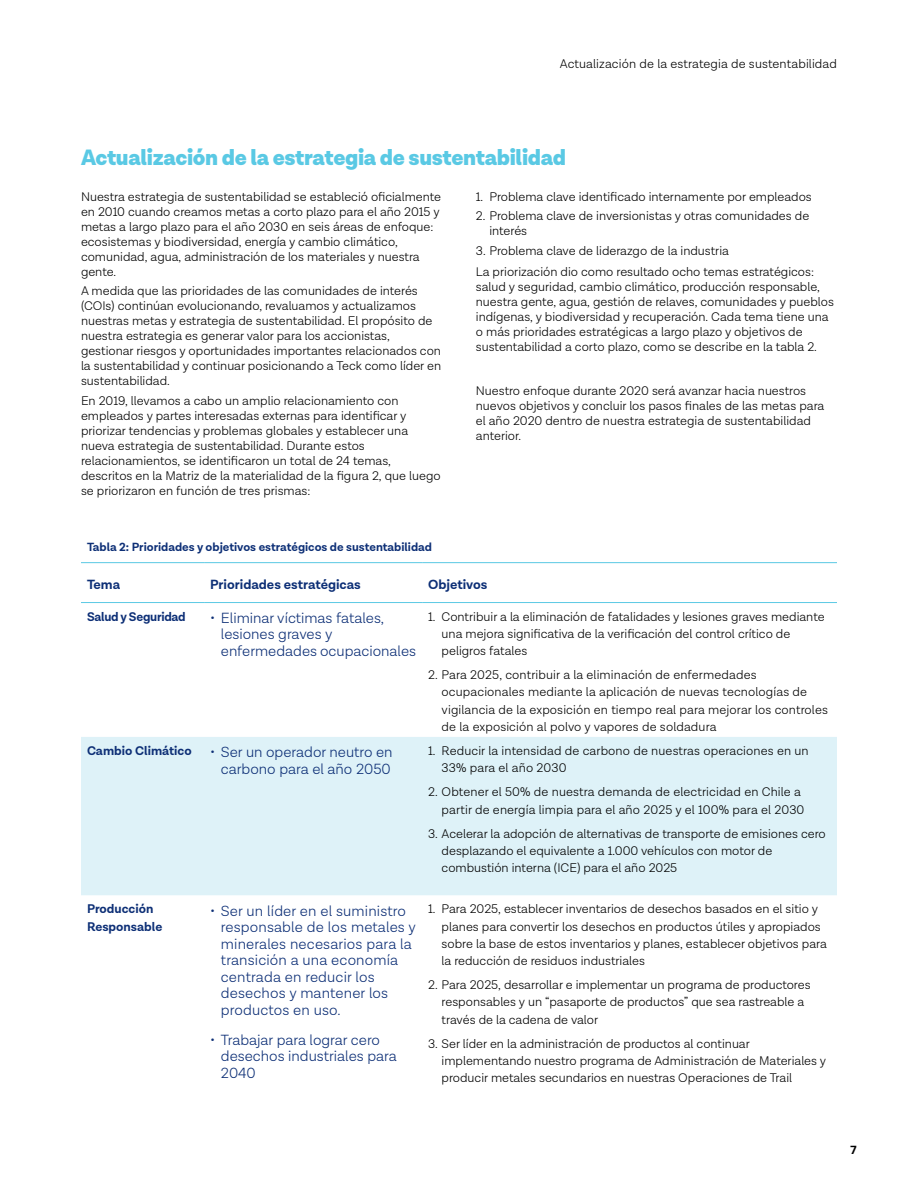
<style>
.page{position:relative;width:918px;height:1188px;background:#fff}
.page>*{position:absolute;margin:0;border:0;box-sizing:border-box;transform-origin:0 0}
.t1{font:900 22.5px "Lota Grotesque";letter-spacing:-.015em;color:#5ac9e4}
.t2{font:300 15px/16.5px "Lota Grotesque";color:#0d2f76}
.t3{font:700 13.5px "Lota Grotesque";color:#0d2f76}
.t4{font:300 12.75px/15px "Lota Grotesque";color:#000}
.t5{font:700 12.75px/17.2px "Lota Grotesque";color:#0d2f76}
.t6{font:700 12.75px "Lota Grotesque";letter-spacing:-.02em;color:#0d2f76}
.t7{font:700 12px "Lota Grotesque";color:#0d2f76}
.t8{font:700 12px "Lota Grotesque";color:#000}
.s1{font-weight:700;font-size:12.75px}
</style>
<div class="page">
<div style="left:81px;top:737px;width:756px;height:158px;background:#def2f8"></div>
<hr style="left:81px;top:602px;width:123px;height:1px;background:#5ac9e4">
<hr style="left:204px;top:602px;width:218px;height:1px;background:#5ac9e4">
<hr style="left:422px;top:602px;width:415px;height:1px;background:#5ac9e4">
<hr style="left:81px;top:562px;width:123px;height:1px;background:#5ac9e4">
<hr style="left:204px;top:562px;width:218px;height:1px;background:#5ac9e4">
<hr style="left:422px;top:562px;width:415px;height:1px;background:#5ac9e4">
<p class="t4" style="left:560px;top:56px;width:279px">Actualización de la estrategia de sustentabilidad</p>
<h1 class="t1" style="left:81px;top:144px;width:487px">Actualización de la estrategia de sustentabilidad</h1>
<p class="t4" style="left:81px;top:190px;width:362px">Nuestra estrategia de sustentabilidad se estableció oficialmente en 2010 cuando creamos metas a corto plazo para el año 2015 y metas a largo plazo para el año 2030 en seis áreas de enfoque: ecosistemas y biodiversidad, energía y cambio climático, comunidad, agua, administración de los materiales y nuestra gente.</p>
<p class="t4" style="left:81px;top:284px;width:362px">A medida que las prioridades de las comunidades de interés (COIs) continúan evolucionando, revaluamos y actualizamos nuestras metas y estrategia de sustentabilidad. El propósito de nuestra estrategia es generar valor para los accionistas, gestionar riesgos y oportunidades importantes relacionados con la sustentabilidad y continuar posicionando a Teck como líder en sustentabilidad.</p>
<p class="t4" style="left:81px;top:393px;width:361px">En 2019, llevamos a cabo un amplio relacionamiento con empleados y partes interesadas externas para identificar y priorizar tendencias y problemas globales y establecer una nueva estrategia de sustentabilidad. Durante estos relacionamientos, se identificaron un total de 24 temas, descritos en la Matriz de la materialidad de la figura 2, que luego se priorizaron en función de tres prismas:</p>
<p class="t4" style="left:476px;top:189px;width:338px">1. Problema clave identificado internamente por empleados</p>
<p class="t4" style="left:489px;top:209px;width:321px;text-indent:-14px">2. Problema clave de inversionistas y otras comunidades de interés</p>
<p class="t4" style="left:476px;top:240px;width:340px;line-height:21.8px">3. Problema clave de liderazgo de la industria<br>La priorización dio como resultado ocho temas estratégicos:</p>
<p class="t4" style="left:476px;top:280px;width:360px">salud y seguridad, cambio climático, producción responsable, nuestra gente, agua, gestión de relaves, comunidades y pueblos indígenas, y biodiversidad y recuperación. Cada tema tiene una o más prioridades estratégicas a largo plazo y objetivos de sustentabilidad a corto plazo, como se describe en la tabla 2.</p>
<p class="t4" style="left:476px;top:383px;width:350px">Nuestro enfoque durante 2020 será avanzar hacia nuestros nuevos objetivos y concluir los pasos finales de las metas para el año 2020 dentro de nuestra estrategia de sustentabilidad anterior.</p>
<p class="t7" style="left:87px;top:540px;width:347px">Tabla 2: Prioridades y objetivos estratégicos de sustentabilidad</p>
<p class="t3" style="left:87px;top:577px;width:35px">Tema</p>
<p class="t3" style="left:210px;top:577px;width:152px">Prioridades estratégicas</p>
<p class="t3" style="left:428px;top:577px;width:61px">Objetivos</p>
<p class="t6" style="left:87px;top:609px;width:100px">Salud y Seguridad</p>
<p class="t2" style="left:221px;top:610px;width:197px;text-indent:-11px">• Eliminar víctimas fatales, lesiones graves y enfermedades ocupacionales</p>
<p class="t4" style="left:442px;top:608px;width:384px;line-height:17.2px;text-indent:-14px">1. Contribuir a la eliminación de fatalidades y lesiones graves mediante una mejora significativa de la verificación del control crítico de peligros fatales</p>
<p class="t4" style="left:442px;top:666px;width:388px;line-height:17.2px;text-indent:-14px">2. Para 2025, contribuir a la eliminación de enfermedades ocupacionales mediante la aplicación de nuevas tecnologías de vigilancia de la exposición en tiempo real para mejorar los controles de la exposición al polvo y vapores de soldadura</p>
<p class="t2" style="left:87px;top:744px;width:307px;text-align:right"><span class="s1">Cambio Climático</span> • Ser un operador neutro en carbono para el año 2050</p>
<p class="t4" style="left:442px;top:742px;width:369px;line-height:17.2px;text-indent:-14px">1. Reducir la intensidad de carbono de nuestras operaciones en un<br>33% para el año 2030</p>
<p class="t4" style="left:428px;top:784px;width:378px;line-height:17.2px;text-align:right">2. Obtener el 50% de nuestra demanda de electricidad en Chile a partir de energía limpia para el año 2025 y el 100% para el 2030</p>
<p class="t4" style="left:442px;top:825px;width:386px;line-height:17.2px;text-indent:-14px">3. Acelerar la adopción de alternativas de transporte de emisiones cero desplazando el equivalente a 1.000 vehículos con motor de combustión interna (ICE) para el año 2025</p>
<p class="t5" style="left:87px;top:901px;width:77px">Producción<br>Responsable</p>
<p class="t2" style="left:221px;top:902px;width:197px;text-indent:-11px">• Ser un líder en el suministro responsable de los metales y minerales necesarios para la transición a una economía centrada en reducir los desechos y mantener los productos en uso.</p>
<p class="t2" style="left:221px;top:1031px;width:177px;text-indent:-11px">• Trabajar para lograr cero desechos industriales para<br>2040</p>
<p class="t4" style="left:442px;top:901px;width:387px;line-height:17.2px;text-indent:-14px">1. Para 2025, establecer inventarios de desechos basados en el sitio y planes para convertir los desechos en productos útiles y apropiados sobre la base de estos inventarios y planes, establecer objetivos para la reducción de residuos industriales</p>
<p class="t4" style="left:442px;top:976px;width:370px;line-height:17.2px;text-indent:-14px">2. Para 2025, desarrollar e implementar un programa de productores responsables y un “pasaporte de productos” que sea rastreable a través de la cadena de valor</p>
<p class="t4" style="left:442px;top:1035px;width:386px;line-height:17.2px;text-indent:-14px">3. Ser líder en la administración de productos al continuar implementando nuestro programa de Administración de Materiales y producir metales secundarios en nuestras Operaciones de Trail</p>
<p class="t8" style="left:850px;top:1143px;width:8px">7</p>
</div>
